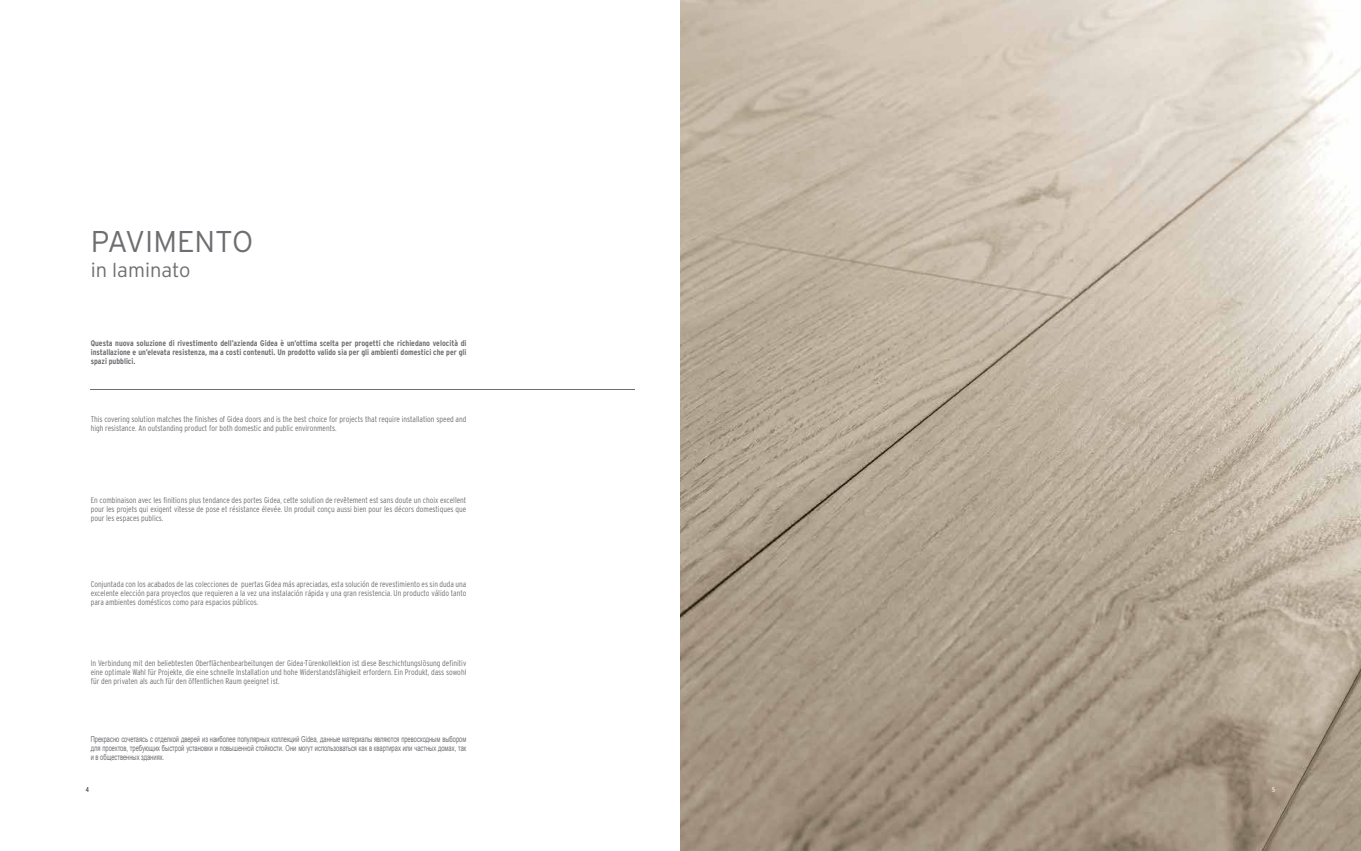
<style>
.page{position:relative;width:1361px;height:851px;background:#fff}
.page>*{position:absolute;margin:0;border:0;box-sizing:border-box;transform-origin:0 0}
.t1{font:300 30px "Interstate";color:#6d6e71}
.t2{font:300 20px "Interstate";color:#6d6e71}
.t3{font:300 condensed 8.2px/9px "Interstate";color:#6d6e71;text-align:justify}
.t4{font:8.2px/9px "Arial";color:#6d6e71;text-align:justify;scale:.7 1}
.t5{font:700 condensed 8.2px/9px "Interstate";color:#6d6e71;text-align:justify}
.t6{font:300 condensed 7px "Interstate";color:#000}
.t7{font:300 condensed 7px "Interstate";color:#fff}
</style>
<div class="page">
<hr style="left:91px;top:389px;width:544px;height:1px;background:#6d6e71">
<img style="left:680px;top:0;width:681px;height:850px">
<h1 class="t1" style="left:91px;top:225px;width:164px">PAVIMENTO</h1>
<h2 class="t2" style="left:91px;top:259px;width:101px">in laminato</h2>
<p class="t5" style="left:91px;top:338px;width:377px">Questa nuova soluzione di rivestimento dell’azienda Gidea è un’ottima scelta per progetti che richiedano velocità di installazione e un’elevata resistenza, ma a costi contenuti. Un prodotto valido sia per gli ambienti domestici che per gli spazi pubblici.</p>
<p class="t3" style="left:91px;top:415px;width:377px">This covering solution matches the finishes of Gidea doors and is the best choice for projects that require installation speed and high resistance. An outstanding product for both domestic and public environments.</p>
<p class="t3" style="left:91px;top:495px;width:377px">En combinaison avec les finitions plus tendance des portes Gidea, cette solution de revêtement est sans doute un choix excellent pour les projets qui exigent vitesse de pose et résistance élevée. Un produit conçu aussi bien pour les décors domestiques que pour les espaces publics.</p>
<p class="t3" style="left:91px;top:579px;width:377px">Conjuntada con los acabados de las colecciones de puertas Gidea más apreciadas, esta solución de revestimiento es sin duda una excelente elección para proyectos que requieren a la vez una instalación rápida y una gran resistencia. Un producto válido tanto para ambientes domésticos como para espacios públicos.</p>
<p class="t3" style="left:91px;top:658px;width:377px">In Verbindung mit den beliebtesten Oberflächenbearbeitungen der Gidea-Türenkollektion ist diese Beschichtungslösung definitiv eine optimale Wahl für Projekte, die eine schnelle Installation und hohe Widerstandsfähigkeit erfordern. Ein Produkt, dass sowohl für den privaten als auch für den öffentlichen Raum geeignet ist.</p>
<p class="t4" style="left:91px;top:734px;width:538px">Прекрасно сочетаясь с отделкой дверей из наиболее популярных коллекций Gidea, данные материалы являются превосходным выбором для проектов, требующих быстрой установки и повышенной стойкости. Они могут использоваться как в квартирах или частных домах, так и в общественных зданиях.</p>
<p class="t6" style="left:86px;top:785px;width:5px">4</p>
<p class="t7" style="left:1272px;top:785px;width:5px">5</p>
</div>
